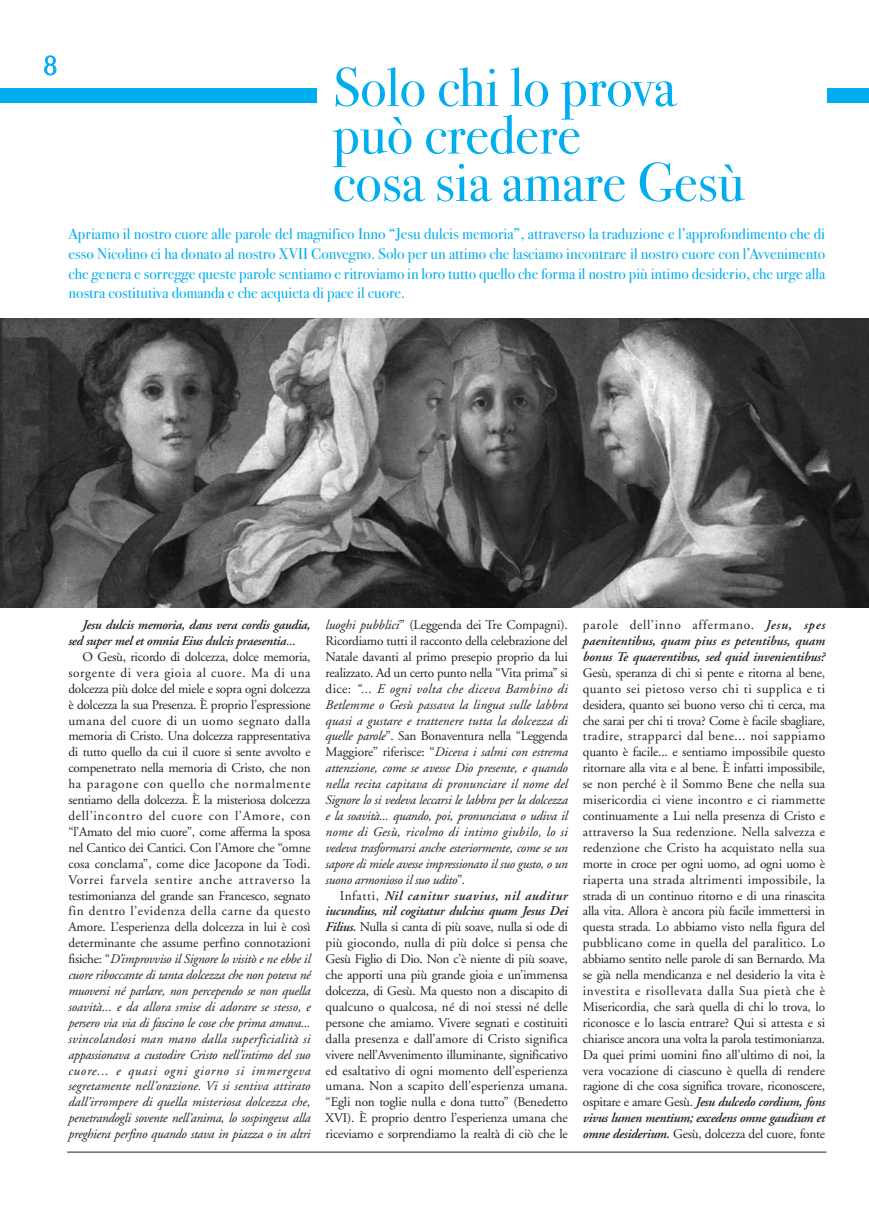
<style>
.page{position:relative;width:869px;height:1223px;background:#fff}
.page>*{position:absolute;margin:0;border:0;box-sizing:border-box;transform-origin:0 0}
.t1{font:55px/47.5px "Bodoni Svty Two ITCTT Book";color:#00aeef}
.t2{font:31.25px "Democratica";color:#00aeef}
.t3{font:15.5px/19.8px "Bodoni Svty Two ITCTT Book";color:#00aeef;text-align:justify}
.t4{font:13.25px/15.9px "Adobe Garamond";letter-spacing:-.015em;color:#231f20;text-align:justify}
.t5{font:italic 13.25px/15.9px "Adobe Garamond";letter-spacing:-.02em;color:#231f20;text-align:justify}
.t6{font:italic 600 13.25px/15.9px "Adobe Garamond";letter-spacing:-.02em;color:#231f20}
.s1{font-weight:400;font-style:normal}
.s2{font-style:italic}
.s3{font-style:normal}
.s4{font-weight:600;font-style:italic}
</style>
<div class="page">
<hr style="left:67px;top:1151px;width:759px;height:1px;background:#231f20">
<img style="left:0;top:318px;width:868px;height:289px">
<div style="left:0;top:89px;width:868px;height:14px;background:#00aeef"></div>
<div style="left:317px;top:53px;width:509px;height:184px;background:#fff"></div>
<h2 class="t2" style="left:42px;top:51px;width:17px">8</h2>
<h1 class="t1" style="left:333px;top:58px;width:413px">Solo chi lo prova può credere<br>cosa sia amare Gesù</h1>
<p class="t3" style="left:69px;top:222px;width:757px">Apriamo il nostro cuore alle parole del magnifico Inno “Jesu dulcis memoria”, attraverso la traduzione e l’approfondimento che di esso Nicolino ci ha donato al nostro XVII Convegno. Solo per un attimo che lasciamo incontrare il nostro cuore con l’Avvenimento che genera e sorregge queste parole sentiamo e ritroviamo in loro tutto quello che forma il nostro più intimo desiderio, che urge alla nostra costitutiva domanda e che acquieta di pace il cuore.</p>
<p class="t6" style="left:68px;top:618px;width:244px;text-indent:14px">Jesu dulcis memoria, dans vera cordis gaudia, sed super mel et omnia Eius dulcis praesentia<span class="s1">...</span></p>
<p class="t4" style="left:68px;top:650px;width:244px;text-indent:14px">O Gesù, ricordo di dolcezza, dolce memoria, sorgente di vera gioia al cuore. Ma di una dolcezza più dolce del miele e sopra ogni dolcezza è dolcezza la sua Presenza. È proprio l’espressione umana del cuore di un uomo segnato dalla memoria di Cristo. Una dolcezza rappresentativa di tutto quello da cui il cuore si sente avvolto e compenetrato nella memoria di Cristo, che non ha paragone con quello che normalmente sentiamo della dolcezza. È la misteriosa dolcezza dell’incontro del cuore con l’Amore, con “l’Amato del mio cuore”, come afferma la sposa nel Cantico dei Cantici. Con l’Amore che “omne cosa conclama”, come dice Jacopone da Todi.<br>Vorrei farvela sentire anche attraverso la testimonianza del grande san Francesco, segnato fin dentro l’evidenza della carne da questo Amore. L’esperienza della dolcezza in lui è così determinante che assume perfino connotazioni fisiche: “<span class="s2">D’improvviso il Signore lo visitò e ne ebbe il cuore riboccante di tanta dolcezza che non poteva né muoversi né parlare, non percependo se non quella soavità... e da allora smise di adorare se stesso, e persero via via di fascino le cose che prima amava... svincolandosi man mano dalla superficialità si appassionava a custodire Cristo nell’intimo del suo cuore... e quasi ogni giorno si immergeva segretamente nell’orazione. Vi si sentiva attirato dall’irrompere di quella misteriosa dolcezza che, penetrandogli sovente nell’anima, lo sospingeva alla preghiera perfino quando stava in piazza o in altri</span></p>
<p class="t5" style="left:325px;top:618px;width:244px">luoghi pubblici<span class="s3">” (Leggenda dei Tre Compagni).<br>Ricordiamo tutti il racconto della celebrazione del Natale davanti al primo presepio proprio da lui realizzato. Ad un certo punto nella “Vita prima” si dice:</span> “... E ogni volta che diceva Bambino di Betlemme o Gesù passava la lingua sulle labbra quasi a gustare e trattenere tutta la dolcezza di quelle parole<span class="s3">”. San Bonaventura nella “Leggenda Maggiore” riferisce: “</span>Diceva i salmi con estrema attenzione, come se avesse Dio presente, e quando nella recita capitava di pronunciare il nome del Signore lo si vedeva leccarsi le labbra per la dolcezza e la soavità... quando, poi, pronunciava o udiva il nome di Gesù, ricolmo di intimo giubilo, lo si vedeva trasformarsi anche esteriormente, come se un sapore di miele avesse impressionato il suo gusto, o un suono armonioso il suo udito<span class="s3">”</span>.</p>
<p class="t4" style="left:325px;top:888px;width:244px;text-indent:14px">Infatti, <span class="s4">Nil canitur suavius, nil auditur iucundius, nil cogitatur dulcius quam Jesus Dei Filius.</span> Nulla si canta di più soave, nulla si ode di più giocondo, nulla di più dolce si pensa che Gesù Figlio di Dio. Non c’è niente di più soave, che apporti una più grande gioia e un’immensa dolcezza, di Gesù. Ma questo non a discapito di qualcuno o qualcosa, né di noi stessi né delle persone che amiamo. Vivere segnati e costituiti dalla presenza e dall’amore di Cristo significa vivere nell’Avvenimento illuminante, significativo ed esaltativo di ogni momento dell’esperienza umana. Non a scapito dell’esperienza umana. “Egli non toglie nulla e dona tutto” (Benedetto XVI). È proprio dentro l’esperienza umana che riceviamo e sorprendiamo la realtà di ciò che le</p>
<p class="t6" style="left:582px;top:618px;width:244px;text-align:justify"><span class="s1">parole dell’inno affermano.</span> Jesu, spes paenitentibus, quam pius es petentibus, quam bonus Te quaerentibus, sed quid invenientibus?</p>
<p class="t4" style="left:582px;top:666px;width:244px">Gesù, speranza di chi si pente e ritorna al bene, quanto sei pietoso verso chi ti supplica e ti desidera, quanto sei buono verso chi ti cerca, ma che sarai per chi ti trova? Come è facile sbagliare, tradire, strapparci dal bene... noi sappiamo quanto è facile... e sentiamo impossibile questo ritornare alla vita e al bene. È infatti impossibile, se non perché è il Sommo Bene che nella sua misericordia ci viene incontro e ci riammette continuamente a Lui nella presenza di Cristo e attraverso la Sua redenzione. Nella salvezza e redenzione che Cristo ha acquistato nella sua morte in croce per ogni uomo, ad ogni uomo è riaperta una strada altrimenti impossibile, la strada di un continuo ritorno e di una rinascita alla vita. Allora è ancora più facile immettersi in questa strada. Lo abbiamo visto nella figura del pubblicano come in quella del paralitico. Lo abbiamo sentito nelle parole di san Bernardo. Ma se già nella mendicanza e nel desiderio la vita è investita e risollevata dalla Sua pietà che è Misericordia, che sarà quella di chi lo trova, lo riconosce e lo lascia entrare? Qui si attesta e si chiarisce ancora una volta la parola testimonianza.<br>Da quei primi uomini fino all’ultimo di noi, la vera vocazione di ciascuno è quella di rendere ragione di che cosa significa trovare, riconoscere, ospitare e amare Gesù. <span class="s4">Jesu dulcedo cordium, fons vivus lumen mentium; excedens omne gaudium et omne desiderium.</span> Gesù, dolcezza del cuore, fonte</p>
</div>
